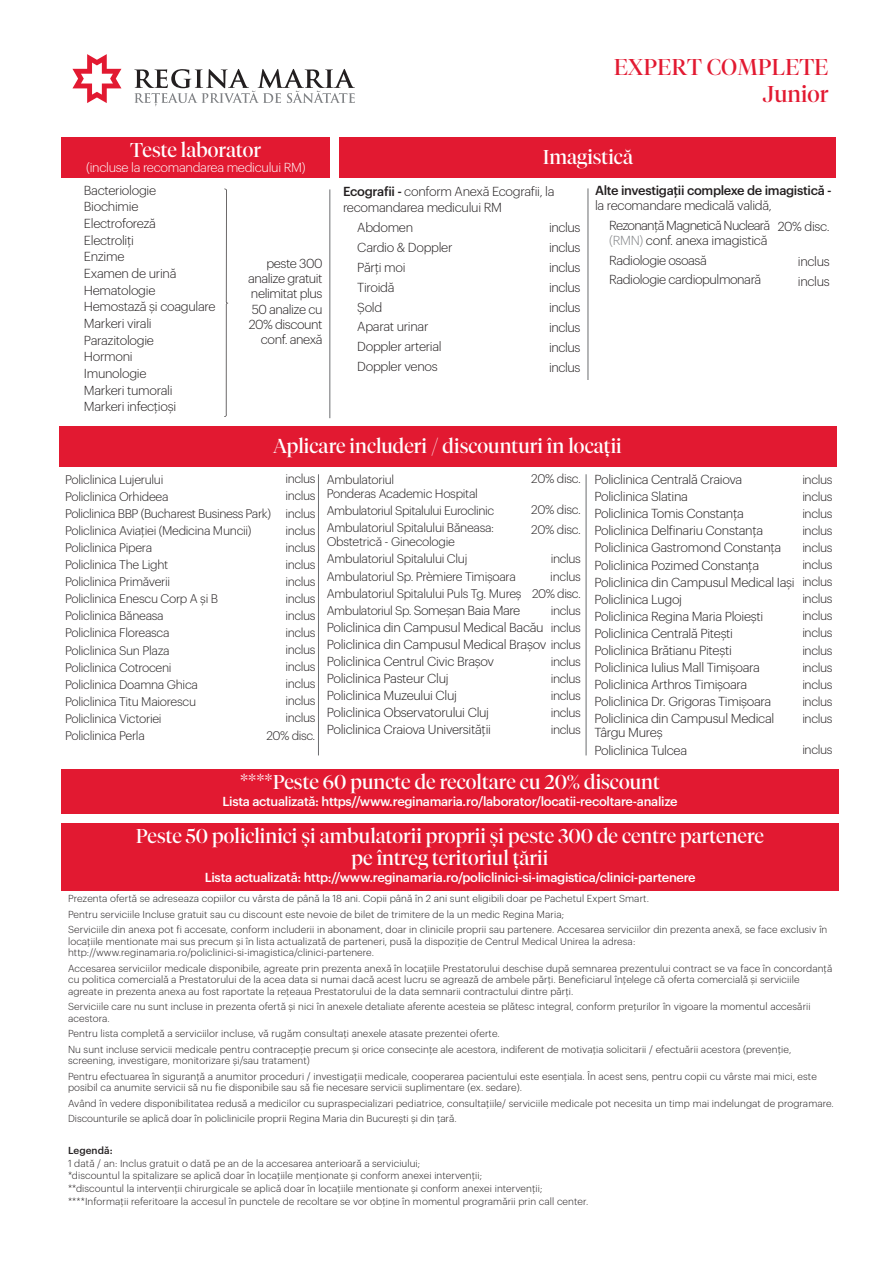
<style>
.page{position:relative;width:893px;height:1263px;background:#fff}
.page>*{position:absolute;margin:0;border:0;box-sizing:border-box;transform-origin:0 0}
.t1{font:22.8px/27.3px "Tiempos Fine";color:#e21931;text-align:right}
.t2{font:19.95px/22.8px "Tiempos Fine";color:#fff;text-align:center}
.t3{font:300 12.75px/17.1px "Graphik";letter-spacing:-.025em;color:#231f20}
.t4{font:500 12.75px "Graphik";letter-spacing:-.025em;color:#fff}
.t5{font:300 12.75px/19.6px "Graphik";letter-spacing:-.05em;color:#231f20;text-align:right}
.t6{font:500 12.75px "Graphik";letter-spacing:-.025em;color:#231f20}
.t7{font:300 12.75px "Graphik";letter-spacing:-.025em;color:#fff}
.t8{font:300 12.3px/17.1px "Graphik";letter-spacing:-.025em;color:#231f20}
.t9{font:300 9.9px/15.6px "Graphik";letter-spacing:.01em;color:#231f20}
.t10{font:500 9.9px "Graphik";letter-spacing:.01em;color:#231f20}
.s1{font-weight:500}
.s2{color:#808285}
.s3{font-size:12.75px}
.s4{font-size:12.3px}
</style>
<div class="page">
<svg style="left:72px;top:54px;width:49px;height:49px"></svg>
<svg style="left:134px;top:69px;width:221px;height:37px"></svg>
<hr style="left:588px;top:188px;width:1px;height:192px;background:#6c6d70">
<div style="left:340px;top:137px;width:496px;height:40px;background:#e21931"></div>
<div style="left:59px;top:426px;width:777px;height:40px;background:#e21931"></div>
<hr style="left:318px;top:474px;width:1px;height:281px;background:#6c6d70">
<hr style="left:586px;top:474px;width:1px;height:281px;background:#6c6d70">
<div style="left:61px;top:769px;width:777px;height:44px;background:#e21931"></div>
<hr style="left:330px;top:189px;width:1px;height:229px;background:#6c6d70">
<div style="left:61px;top:137px;width:269px;height:40px;background:#e21931"></div>
<svg style="left:224px;top:189px;width:4px;height:228px"></svg>
<div style="left:61px;top:823px;width:777px;height:67px;background:#e21931"></div>
<h2 class="t2" style="left:130px;top:138px;width:132px">Teste laborator</h2>
<p class="t7" style="left:86px;top:158px;width:221px">(incluse la recomandarea medicului RM)</p>
<p class="t3" style="left:84px;top:181px;width:133px;line-height:16.6px">Bacteriologie<br>Biochimie<br>Electroforeză<br>Electroliți<br>Enzime<br>Examen de urină<br>Hematologie<br>Hemostază și coagulare<br>Markeri virali<br>Parazitologie<br>Hormoni<br>Imunologie<br>Markeri tumorali<br>Markeri infecțioși</p>
<p class="t3" style="left:248px;top:254px;width:76px;line-height:15.3px;text-align:right">peste 300 analize gratuit nelimitat plus<br>50 analize cu<br>20% discount conf. anexă</p>
<h1 class="t1" style="left:614px;top:53px;width:216px">EXPERT COMPLETE<br>Junior</h1>
<h2 class="t2" style="left:543px;top:145px;width:92px">Imagistică</h2>
<p class="t3" style="left:343px;top:183px;width:213px;line-height:15.6px"><span class="s1">Ecografii -</span> conform Anexă Ecografii, la recomandarea medicului RM</p>
<p class="t3" style="left:357px;top:216px;width:97px;line-height:20px">Abdomen<br>Cardio &amp; Doppler<br>Părți moi<br>Tiroidă<br>Șold<br>Aparat urinar<br>Doppler arterial<br>Doppler venos</p>
<p class="t3" style="left:549px;top:217px;width:33px;line-height:20px;text-align:justify">inclus inclus inclus inclus inclus inclus inclus inclus</p>
<p class="t6" style="left:595px;top:180px;width:238px">Alte investigații complexe de imagistică -</p>
<p class="t5" style="left:595px;top:195px;width:178px">la recomandare medicală validă,<br>Rezonanță Magnetică Nucleară</p>
<p class="t3" style="left:609px;top:230px;width:160px;line-height:19.6px"><span class="s2">(RMN)</span> conf. anexa imagistică<br>Radiologie osoasă<br>Radiologie cardiopulmonară</p>
<p class="t3" style="left:778px;top:217px;width:54px">20% disc.</p>
<p class="t3" style="left:798px;top:251px;width:34px;line-height:19.6px">inclus inclus</p>
<h2 class="t2" style="left:273px;top:434px;width:350px">Aplicare includeri / discounturi în locații</h2>
<p class="t8" style="left:285px;top:469px;width:31px">inclus</p>
<p class="t8" style="left:531px;top:469px;width:51px">20% disc.</p>
<p class="t8" style="left:267px;top:486px;width:50px;text-align:right">inclus inclus inclus inclus inclus inclus inclus inclus inclus inclus inclus inclus inclus inclus<br>20% disc.</p>
<p class="t8" style="left:65px;top:470px;width:207px">Policlinica Lujerului<br>Policlinica Orhideea<br>Policlinica BBP (Bucharest Business Park)<br>Policlinica Aviației (Medicina Muncii)<br>Policlinica Pipera<br>Policlinica The Light<br>Policlinica Primăverii<br>Policlinica Enescu Corp A și B<br>Policlinica Băneasa<br>Policlinica Floreasca<br>Policlinica Sun Plaza<br>Policlinica Cotroceni<br>Policlinica Doamna Ghica<br>Policlinica Titu Maiorescu<br>Policlinica Victoriei<br>Policlinica Perla</p>
<p class="t8" style="left:327px;top:471px;width:153px;line-height:14.2px">Ambulatoriul<br>Ponderas Academic Hospital</p>
<p class="t8" style="left:531px;top:499px;width:51px;line-height:19.6px">20% disc.<br>20% disc.</p>
<p class="t8" style="left:327px;top:501px;width:169px">Ambulatoriul Spitalului Euroclinic<br>Ambulatoriul Spitalului Băneasa:</p>
<p class="t8" style="left:327px;top:532px;width:196px">Obstetrică - Ginecologie Ambulatoriul Spitalului Cluj Ambulatoriul Sp. Prèmiere Timișoara Ambulatoriul Spitalului Puls Tg. Mureș Ambulatoriul Sp. <span class="s3">Someșan Baia Mare</span></p>
<p class="t3" style="left:327px;top:618px;width:256px">Policlinica din Campusul Medical Bacău Policlinica din Campusul Medical Brașov <span class="s4">inclus </span>Policlinica Centrul Civic Brașov<br>Policlinica Pasteur Cluj<br>Policlinica Muzeului Cluj<br>Policlinica Observatorului Cluj<br>Policlinica Craiova Universității</p>
<p class="t8" style="left:532px;top:549px;width:50px;text-align:right">inclus inclus<br>20% disc. inclus inclus</p>
<p class="t8" style="left:551px;top:652px;width:32px;text-align:justify">inclus inclus inclus inclus inclus</p>
<p class="t3" style="left:594px;top:470px;width:202px">Policlinica Centrală Craiova<br>Policlinica Slatina<br>Policlinica Tomis Constanța<br>Policlinica Delfinariu Constanța<br>Policlinica Gastromond Constanța<br>Policlinica Pozimed Constanța<br>Policlinica din Campusul Medical Iași<br>Policlinica Lugoj<br>Policlinica Regina Maria Ploiești<br>Policlinica Centrală Pitești<br>Policlinica Brătianu Pitești<br>Policlinica Iulius Mall Timișoara<br>Policlinica Arthros Timișoara<br>Policlinica Dr. Grigoras Timișoara<br>Policlinica din Campusul Medical</p>
<p class="t3" style="left:594px;top:723px;width:94px">Târgu Mureș<br>Policlinica Tulcea</p>
<h2 class="t2" style="left:240px;top:770px;width:421px">****Peste 60 puncte de recoltare cu 20% discount</h2>
<p class="t4" style="left:222px;top:791px;width:457px">Lista actualizată: https//www.reginamaria.ro/laborator/locatii-recoltare-analize</p>
<h2 class="t2" style="left:136px;top:824px;width:630px">Peste 50 policlinici și ambulatorii proprii și peste 300 de centre partenere pe întreg teritoriul țării</h2>
<p class="t4" style="left:205px;top:868px;width:492px">Lista actualizată: http://www.reginamaria.ro/policlinici-si-imagistica/clinici-partenere</p>
<p class="t8" style="left:802px;top:470px;width:32px;text-align:justify">inclus inclus inclus inclus inclus inclus inclus inclus inclus inclus inclus inclus inclus inclus inclus</p>
<p class="t8" style="left:802px;top:740px;width:32px">inclus</p>
<p class="t9" style="left:68px;top:890px;width:761px">Prezenta ofertă se adreseaza copiilor cu vârsta de până la 18 ani. Copii până în 2 ani sunt eligibili doar pe Pachetul Expert Smart.<br>Pentru serviciile Incluse gratuit sau cu discount este nevoie de bilet de trimitere de la un medic Regina Maria;<br>Serviciile din anexa pot fi accesate, conform includerii in abonament, doar in clinicile proprii sau partenere. Accesarea serviciilor din prezenta anexă, se face exclusiv în</p>
<p class="t9" style="left:68px;top:935px;width:569px;line-height:11.4px">locațiile mentionate mai sus precum și în lista actualizată de parteneri, pusă la dispoziție de Centrul Medical Unirea la adresa: http://www.reginamaria.ro/policlinici-si-imagistica/clinici-partenere.</p>
<p class="t9" style="left:68px;top:962px;width:766px;line-height:11.4px">Accesarea serviciilor medicale disponibile, agreate prin prezenta anexă în locațiile Prestatorului deschise după semnarea prezentului contract se va face în concordanță cu politica comercială a Prestatorului de la acea data si numai dacă acest lucru se agrează de ambele părți. Beneficiarul înțelege că oferta comercială și serviciile agreate in prezenta anexa au fost raportate la rețeaua Prestatorului de la data semnarii contractului dintre părți.</p>
<p class="t9" style="left:68px;top:1000px;width:744px;line-height:11.4px">Serviciile care nu sunt incluse in prezenta ofertă și nici în anexele detaliate aferente acesteia se plătesc integral, conform prețurilor în vigoare la momentul accesării acestora.</p>
<p class="t9" style="left:68px;top:1025px;width:725px">Pentru lista completă a serviciilor incluse, vă rugăm consultați anexele atasate prezentei oferte.<br>Nu sunt incluse servicii medicale pentru contracepție precum și orice consecințe ale acestora, indiferent de motivația solicitarii / efectuării acestora (prevenție,</p>
<p class="t9" style="left:68px;top:1052px;width:750px">screening, investigare, monitorizare și/sau tratament)<br>Pentru efectuarea în siguranță a anumitor proceduri / investigații medicale, cooperarea pacientului este esențiala. În acest sens, pentru copii cu vârste mai mici, este</p>
<p class="t9" style="left:68px;top:1079px;width:767px">posibil ca anumite servicii să nu fie disponibile sau să fie necesare servicii suplimentare (ex. sedare).<br>Având în vedere disponibilitatea redusă a medicilor cu supraspecializari pediatrice, consultațiile/ serviciile medicale pot necesita un timp mai indelungat de programare.<br>Discounturile se aplică doar în policlinicile proprii Regina Maria din București și din țară.</p>
<p class="t10" style="left:68px;top:1143px;width:46px">Legendă:</p>
<p class="t9" style="left:68px;top:1156px;width:522px;line-height:12.8px">1 dată / an: Inclus gratuit o dată pe an de la accesarea anterioară a serviciului;<br>*discountul la spitalizare se aplică doar în locațiile menționate și conform anexei intervenții;<br>**discountul la intervenții chirurgicale se aplică doar în locațiile mentionate și conform anexei intervenții; ****Informații referitoare la accesul în punctele de recoltare se vor obține în momentul programării prin call center.</p>
</div>
